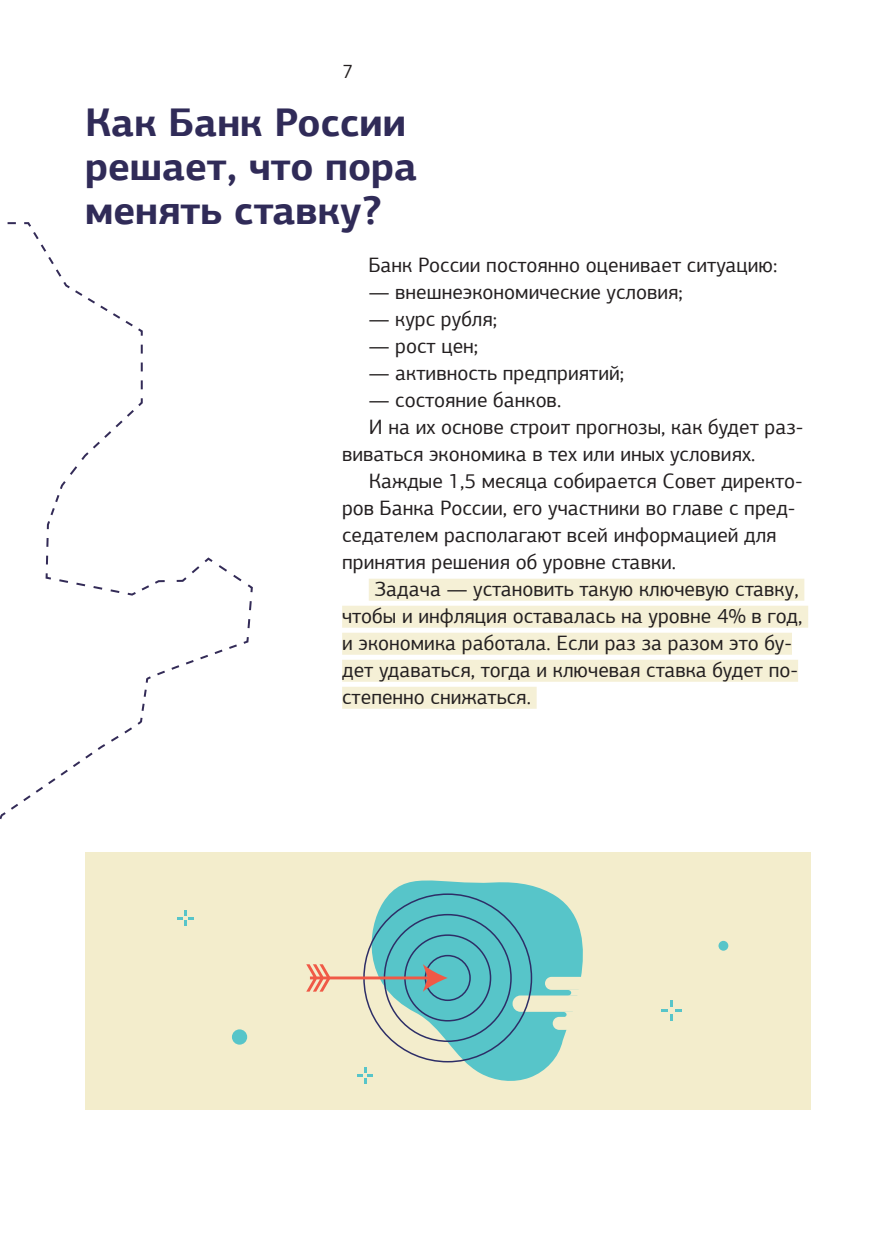
<style>
.page{position:relative;width:896px;height:1248px;background:#fff}
.page>*{position:absolute;margin:0;border:0;box-sizing:border-box;transform-origin:0 0}
.t1{font:700 40px/44px "PF Agora Sans Pro";color:#302b58}
.t2{font:20.8px "PF Agora Sans Pro";color:#231f20}
.t3{font:20px "PF Agora Sans Pro";color:#231f20}
</style>
<div class="page">
<div style="left:369px;top:578px;width:435px;height:22px;background:#f5f0d6"></div>
<div style="left:342px;top:605px;width:466px;height:22px;background:#f5f0d6"></div>
<div style="left:342px;top:632px;width:450px;height:22px;background:#f5f0d6"></div>
<div style="left:342px;top:659px;width:456px;height:22px;background:#f5f0d6"></div>
<div style="left:342px;top:686px;width:195px;height:22px;background:#f5f0d6"></div>
<svg style="left:0;top:222px;width:253px;height:598px"></svg>
<div style="left:85px;top:852px;width:726px;height:257px;background:#f3edcc"></div>
<svg style="left:360px;top:880px;width:223px;height:201px;fill:#57c5c9"></svg>
<svg style="left:661px;top:1000px;width:20px;height:21px"></svg>
<div style="left:512px;top:995px;width:117px;height:16px;background:#f3edcc;border-radius:8px"></div>
<div style="left:545px;top:976px;width:54px;height:13px;background:#f3edcc;border-radius:7px"></div>
<div style="left:553px;top:1016px;width:54px;height:13px;background:#f3edcc;border-radius:7px"></div>
<svg style="left:563px;top:1011px;width:16px;height:6px"></svg>
<svg style="left:567px;top:989px;width:16px;height:6px"></svg>
<div style="left:718px;top:940px;width:10px;height:10px;background:#57c5c9;border-radius:50%"></div>
<div style="left:232px;top:1029px;width:15px;height:15px;background:#57c5c9;border-radius:50%"></div>
<svg style="left:357px;top:1067px;width:16px;height:16px"></svg>
<svg style="left:178px;top:910px;width:16px;height:16px"></svg>
<div style="left:404px;top:934px;width:87px;height:87px;border:2px solid #2d2e67;border-radius:50%"></div>
<div style="left:425px;top:954px;width:46px;height:46px;border:2px solid #2d2e67;border-radius:50%"></div>
<hr style="left:329px;top:976px;width:101px;height:3px;background:#f05946">
<svg style="left:423px;top:964px;width:25px;height:27px"></svg>
<svg style="left:306px;top:964px;width:24px;height:27px"></svg>
<p class="t3" style="left:342px;top:59px;width:13px">7</p>
<h1 class="t1" style="left:85px;top:100px;width:334px">Как Банк России решает, что пора менять ставку?</h1>
<p class="t2" style="left:369px;top:252px;width:410px">Банк России постоянно оценивает ситуацию:</p>
<p class="t2" style="left:369px;top:279px;width:316px">— внешнеэкономические условия;</p>
<p class="t2" style="left:369px;top:306px;width:130px">— курс рубля;</p>
<p class="t2" style="left:369px;top:333px;width:111px">— рост цен;</p>
<p class="t2" style="left:369px;top:360px;width:257px">— активность предприятий;</p>
<p class="t2" style="left:369px;top:387px;width:194px">— состояние банков.</p>
<p class="t2" style="left:369px;top:414px;width:436px">И на их основе строит прогнозы, как будет раз‑</p>
<p class="t2" style="left:342px;top:441px;width:415px">виваться экономика в тех или иных условиях.</p>
<p class="t2" style="left:369px;top:468px;width:435px">Каждые 1,5 месяца собирается Совет директо‑</p>
<p class="t2" style="left:342px;top:495px;width:455px">ров Банка России, его участники во главе с пред‑</p>
<p class="t2" style="left:342px;top:522px;width:436px">седателем располагают всей информацией для</p>
<p class="t2" style="left:342px;top:549px;width:336px">принятия решения об уровне ставки.</p>
<p class="t2" style="left:374px;top:576px;width:426px">Задача — установить такую ключевую ставку,</p>
<p class="t2" style="left:342px;top:603px;width:462px">чтобы и инфляция оставалась на уровне 4% в год,</p>
<p class="t2" style="left:342px;top:630px;width:451px">и экономика работала. Если раз за разом это бу‑</p>
<p class="t2" style="left:342px;top:657px;width:457px">дет удаваться, тогда и ключевая ставка будет по‑</p>
<p class="t2" style="left:342px;top:684px;width:190px">степенно снижаться.</p>
</div>
